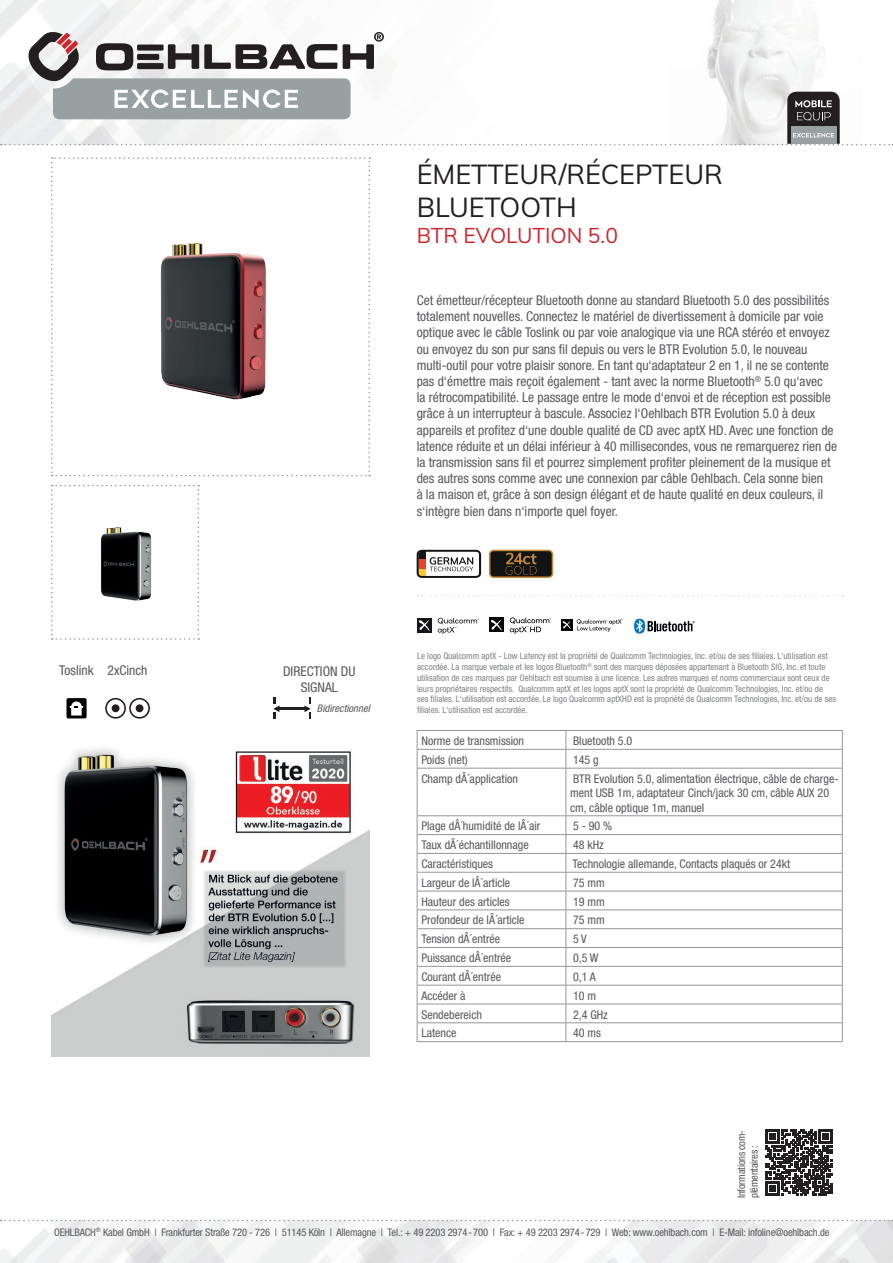
<style>
.page{position:relative;width:893px;height:1263px;background:#fff}
.page>*{position:absolute;margin:0;border:0;box-sizing:border-box;transform-origin:0 0}
.t1{font:27px/32.4px "Muli";color:#231f20}
.t2{font:21px "Muli";color:#d1232a}
.t3{font:condensed 13.5px/16.2px "Helvetica Neue LTW1 G";color:#57585a}
.t4{font:condensed 12px/14.4px "Helvetica Neue LTW1 G";color:#57585a}
.t5{font:condensed 10.5px/12.6px "Helvetica Neue LTW1 G";letter-spacing:-.01em;color:#57585a}
.t6{font:italic condensed 10.5px "Helvetica Neue LTW1 G";color:#57585a}
.t7{font:condensed 9px/10.8px "Helvetica Neue LTW1 G";color:#808285}
</style>
<div class="page">
<img style="left:0;top:1220px;width:893px;height:43px">
<img style="left:0;top:0;width:818px;height:145px">
<svg style="left:1px;top:1220px;width:892px;height:1px"></svg>
<svg style="left:51px;top:157px;width:319px;height:319px"></svg>
<svg style="left:51px;top:485px;width:148px;height:155px"></svg>
<svg style="left:417px;top:550px;width:64px;height:28px"></svg>
<svg style="left:438px;top:618px;width:41px;height:16px"></svg>
<div style="left:417px;top:618px;width:14px;height:14px;background:#171419"></div>
<svg style="left:418px;top:620px;width:12px;height:11px"></svg>
<div style="left:489px;top:617px;width:15px;height:15px;background:#000001"></div>
<svg style="left:491px;top:620px;width:11px;height:11px"></svg>
<svg style="left:510px;top:617px;width:41px;height:17px"></svg>
<div style="left:561px;top:619px;width:11px;height:11px;background:#000001"></div>
<svg style="left:562px;top:621px;width:9px;height:8px"></svg>
<svg style="left:577px;top:619px;width:46px;height:13px"></svg>
<svg style="left:634px;top:619px;width:61px;height:15px"></svg>
<svg style="left:489px;top:550px;width:64px;height:28px;background:#3d301d"></svg>
<img style="left:51px;top:747px;width:319px;height:309px">
<svg style="left:66px;top:698px;width:21px;height:20px"></svg>
<svg style="left:105px;top:698px;width:45px;height:21px"></svg>
<div style="left:136px;top:704px;width:7px;height:8px;background:#231f20;border-radius:50%"></div>
<hr style="left:279px;top:707px;width:26px;height:3px;background:#231f20">
<svg style="left:273px;top:698px;width:6px;height:21px"></svg>
<svg style="left:304px;top:698px;width:7px;height:21px"></svg>
<svg style="left:417px;top:595px;width:426px;height:1px"></svg>
<svg style="left:766px;top:1129px;width:66px;height:67px"></svg>
<svg style="left:1px;top:31px;width:892px;height:114px"></svg>
<svg style="left:417px;top:730px;width:426px;height:38px"></svg>
<hr style="left:417px;top:768px;width:149px;height:1px;background:#939598">
<hr style="left:417px;top:768px;width:1px;height:47px;background:#939598">
<hr style="left:566px;top:768px;width:277px;height:1px;background:#939598">
<hr style="left:566px;top:768px;width:1px;height:47px;background:#939598">
<hr style="left:842px;top:768px;width:1px;height:47px;background:#939598">
<hr style="left:417px;top:815px;width:149px;height:1px;background:#939598">
<hr style="left:566px;top:815px;width:277px;height:1px;background:#939598">
<hr style="left:417px;top:834px;width:149px;height:1px;background:#939598">
<hr style="left:566px;top:834px;width:277px;height:1px;background:#939598">
<hr style="left:417px;top:853px;width:149px;height:1px;background:#939598">
<hr style="left:566px;top:853px;width:277px;height:1px;background:#939598">
<hr style="left:417px;top:872px;width:149px;height:1px;background:#939598">
<hr style="left:566px;top:872px;width:277px;height:1px;background:#939598">
<hr style="left:417px;top:891px;width:149px;height:1px;background:#939598">
<hr style="left:566px;top:891px;width:277px;height:1px;background:#939598">
<hr style="left:417px;top:909px;width:149px;height:1px;background:#939598">
<hr style="left:566px;top:909px;width:277px;height:1px;background:#939598">
<hr style="left:417px;top:928px;width:149px;height:1px;background:#939598">
<hr style="left:566px;top:928px;width:277px;height:1px;background:#939598">
<hr style="left:417px;top:947px;width:149px;height:1px;background:#939598">
<hr style="left:566px;top:947px;width:277px;height:1px;background:#939598">
<hr style="left:417px;top:966px;width:149px;height:1px;background:#939598">
<hr style="left:566px;top:966px;width:277px;height:1px;background:#939598">
<hr style="left:417px;top:985px;width:149px;height:1px;background:#939598">
<hr style="left:566px;top:985px;width:277px;height:1px;background:#939598">
<hr style="left:417px;top:1003px;width:149px;height:1px;background:#939598">
<hr style="left:566px;top:1003px;width:277px;height:1px;background:#939598">
<hr style="left:417px;top:1022px;width:149px;height:1px;background:#939598">
<svg style="left:417px;top:816px;width:1px;height:225px"></svg>
<hr style="left:566px;top:1022px;width:277px;height:1px;background:#939598">
<svg style="left:566px;top:816px;width:1px;height:225px"></svg>
<svg style="left:842px;top:816px;width:1px;height:225px"></svg>
<hr style="left:417px;top:1041px;width:149px;height:1px;background:#939598">
<hr style="left:566px;top:1041px;width:277px;height:1px;background:#939598">
<h1 class="t1" style="left:417px;top:157px;width:308px">ÉMETTEUR/RÉCEPTEUR<br>BLUETOOTH</h1>
<h2 class="t2" style="left:417px;top:221px;width:203px">BTR EVOLUTION 5.0</h2>
<p class="t3" style="left:59px;top:662px;width:90px">Toslink 2xCinch</p>
<p class="t3" style="left:417px;top:292px;width:422px">Cet émetteur/récepteur Bluetooth donne au standard Bluetooth 5.0 des possibilités totalement nouvelles. Connectez le matériel de divertissement à domicile par voie optique avec le câble Toslink ou par voie analogique via une RCA stéréo et envoyez ou envoyez du son pur sans fil depuis ou vers le BTR Evolution 5.0, le nouveau multi-outil pour votre plaisir sonore. En tant qu‘adaptateur 2 en 1, il ne se contente pas d‘émettre mais reçoit également - tant avec la norme Bluetooth<sup>®</sup> 5.0 qu‘avec<br>la rétrocompatibilité. Le passage entre le mode d‘envoi et de réception est possible grâce à un interrupteur à bascule. Associez l‘Oehlbach BTR Evolution 5.0 à deux appareils et profitez d‘une double qualité de CD avec aptX HD. Avec une fonction de latence réduite et un délai inférieur à 40 millisecondes, vous ne remarquerez rien de la transmission sans fil et pourrez simplement profiter pleinement de la musique et des autres sons comme avec une connexion par câble Oehlbach. Cela sonne bien<br>à la maison et, grâce à son design élégant et de haute qualité en deux couleurs, il s‘intègre bien dans n‘importe quel foyer.</p>
<p class="t3" style="left:283px;top:663px;width:74px;text-align:center">DIRECTION DU<br>SIGNAL</p>
<p class="t6" style="left:317px;top:702px;width:57px">Bidirectionnel</p>
<p class="t7" style="left:417px;top:651px;width:420px">Le logo Qualcomm aptX - Low Latency est la propriété de Qualcomm Technologies, Inc. et/ou de ses filiales. L‘utilisation est accordée. La marque verbale et les logos Bluetooth<sup>®</sup> sont des marques déposées appartenant à Bluetooth SIG, Inc. et toute utilisation de ces marques par Oehlbach est soumise à une licence. Les autres marques et noms commerciaux sont ceux de leurs propriétaires respectifs. Qualcomm aptX et les logos aptX sont la propriété de Qualcomm Technologies, Inc. et/ou de ses filiales. L‘utilisation est accordée. Le logo Qualcomm aptXHD est la propriété de Qualcomm Technologies, Inc. et/ou de ses filiales. L‘utilisation est accordée.</p>
<p class="t4" style="left:421px;top:734px;width:104px">Norme de transmission</p>
<p class="t4" style="left:573px;top:734px;width:61px">Bluetooth 5.0</p>
<p class="t4" style="left:421px;top:752px;width:48px">Poids (net)</p>
<p class="t4" style="left:573px;top:752px;width:27px">145 g</p>
<p class="t4" style="left:421px;top:771px;width:98px">Champ dÂ´application</p>
<p class="t4" style="left:570px;top:771px;width:270px">BTR Evolution 5.0, alimentation électrique, câble de charge&shy;ment USB 1m, adaptateur Cinch/jack 30 cm, câble AUX 20 cm, câble optique 1m, manuel</p>
<p class="t4" style="left:421px;top:819px;width:120px">Plage dÂ´humidité de lÂ´air</p>
<p class="t4" style="left:573px;top:819px;width:41px">5 - 90 %</p>
<p class="t4" style="left:421px;top:838px;width:109px">Taux dÂ´échantillonnage</p>
<p class="t4" style="left:573px;top:838px;width:32px">48 kHz</p>
<p class="t4" style="left:421px;top:856px;width:73px">Caractéristiques</p>
<p class="t4" style="left:573px;top:856px;width:219px">Technologie allemande, Contacts plaqués or 24kt</p>
<p class="t4" style="left:421px;top:875px;width:90px">Largeur de lÂ´article</p>
<p class="t4" style="left:573px;top:875px;width:33px">75 mm</p>
<p class="t4" style="left:421px;top:894px;width:90px">Hauteur des articles</p>
<p class="t4" style="left:573px;top:894px;width:33px">19 mm</p>
<p class="t4" style="left:421px;top:913px;width:105px">Profondeur de lÂ´article</p>
<p class="t4" style="left:573px;top:913px;width:33px">75 mm</p>
<p class="t4" style="left:421px;top:932px;width:80px">Tension dÂ´entrée</p>
<p class="t4" style="left:573px;top:932px;width:15px">5 V</p>
<p class="t4" style="left:421px;top:951px;width:91px">Puissance dÂ´entrée</p>
<p class="t4" style="left:573px;top:951px;width:27px">0,5 W</p>
<p class="t4" style="left:421px;top:969px;width:81px">Courant dÂ´entrée</p>
<p class="t4" style="left:573px;top:969px;width:24px">0,1 A</p>
<p class="t4" style="left:421px;top:988px;width:46px">Accéder à</p>
<p class="t4" style="left:573px;top:988px;width:25px">10 m</p>
<p class="t4" style="left:421px;top:1007px;width:62px">Sendebereich</p>
<p class="t4" style="left:573px;top:1007px;width:36px">2,4 GHz</p>
<p class="t4" style="left:421px;top:1026px;width:37px">Latence</p>
<p class="t4" style="left:573px;top:1026px;width:29px">40 ms</p>
<p class="t5" style="left:735px;top:1198px;width:70px;rotate:-90deg">Informations com&shy;plémentaires :</p>
<p class="t5" style="left:54px;top:1226px;width:777px">OEHLBACH<sup>®</sup> Kabel GmbH | Frankfurter Straße 720 - 726 | 51145 Köln | Allemagne | Tel.: + 49 2203 2974-700 | Fax: + 49 2203 2974-729 | Web: www.oehlbach.com | E-Mail: infoline@oehlbach.de</p>
</div>
